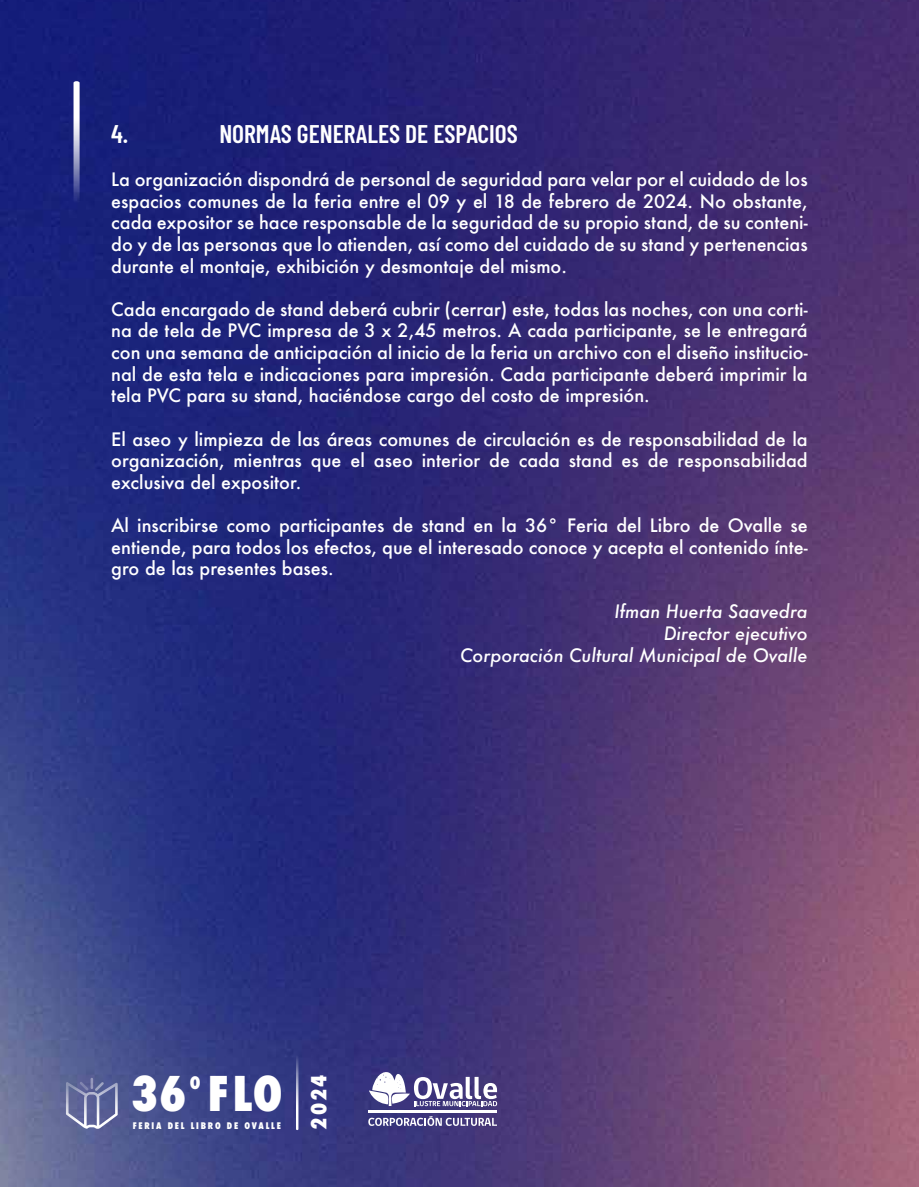
<style>
.page{position:relative;width:919px;height:1187px;background:#fff}
.page>*{position:absolute;margin:0;border:0;box-sizing:border-box;transform-origin:0 0}
.t1{font:800 condensed 46.5px "Futura";color:#fff}
.t2{font:600 25.5px "Barlow Condensed";color:#fff}
.t3{font:800 condensed 20.25px "Futura";color:#fff}
.t4{font:500 18px/21.6px "Futura";color:#fff;text-align:justify}
.t5{font:italic 500 18px/21.6px "Futura";color:#fff;text-align:right}
.t6{font:800 condensed 16.8px "Futura";color:#fff}
.t7{font:800 condensed 8.85px "Futura";letter-spacing:.2em;color:#fff}
</style>
<div class="page">
<img style="left:0;top:0;width:918px;height:1186px">
<svg style="left:73px;top:81px;width:7px;height:126px"></svg>
<svg style="left:66px;top:1077px;width:52px;height:51px;background:#757ba7"></svg>
<svg style="left:296px;top:1051px;width:2px;height:78px"></svg>
<svg style="left:369px;top:1070px;width:128px;height:36px"></svg>
<hr style="left:369px;top:1110px;width:128px;height:3px;background:#fff">
<svg style="left:368px;top:1115px;width:129px;height:10px"></svg>
<h2 class="t2" style="left:111px;top:116px;width:19px">4.</h2>
<h2 class="t2" style="left:219px;top:116px;width:300px">NORMAS GENERALES DE ESPACIOS</h2>
<p class="t4" style="left:111px;top:168px;width:698px">La organización dispondrá de personal de seguridad para velar por el cuidado de los espacios comunes de la feria entre el 09 y el 18 de febrero de 2024. No obstante, cada expositor se hace responsable de la seguridad de su propio stand, de su conteni&shy;do y de las personas que lo atienden, así como del cuidado de su stand y pertenencias durante el montaje, exhibición y desmontaje del mismo.</p>
<p class="t4" style="left:111px;top:298px;width:698px">Cada encargado de stand deberá cubrir (cerrar) este, todas las noches, con una corti&shy;na de tela de PVC impresa de 3 x 2,45 metros. A cada participante, se le entregará con una semana de anticipación al inicio de la feria un archivo con el diseño institucio&shy;nal de esta tela e indicaciones para impresión. Cada participante deberá imprimir la tela PVC para su stand, haciéndose cargo del costo de impresión.</p>
<p class="t4" style="left:111px;top:428px;width:698px">El aseo y limpieza de las áreas comunes de circulación es de responsabilidad de la organización, mientras que el aseo interior de cada stand es de responsabilidad exclusiva del expositor.</p>
<p class="t4" style="left:111px;top:514px;width:698px">Al inscribirse como participantes de stand en la 36° Feria del Libro de Ovalle se entiende, para todos los efectos, que el interesado conoce y acepta el contenido ínte&shy;gro de las presentes bases.</p>
<p class="t5" style="left:460px;top:600px;width:349px">Ifman Huerta Saavedra<br>Director ejecutivo<br>Corporación Cultural Municipal de Ovalle</p>
<h1 class="t1" style="left:131px;top:1062px;width:153px">36 FLO</h1>
<p class="t7" style="left:133px;top:1119px;width:149px">FERIA DEL LIBRO DE OVALLE</p>
<p class="t6" style="left:190px;top:1071px;width:12px">O</p>
<p class="t3" style="left:305px;top:1129px;width:56px;rotate:-90deg">2024</p>
</div>
